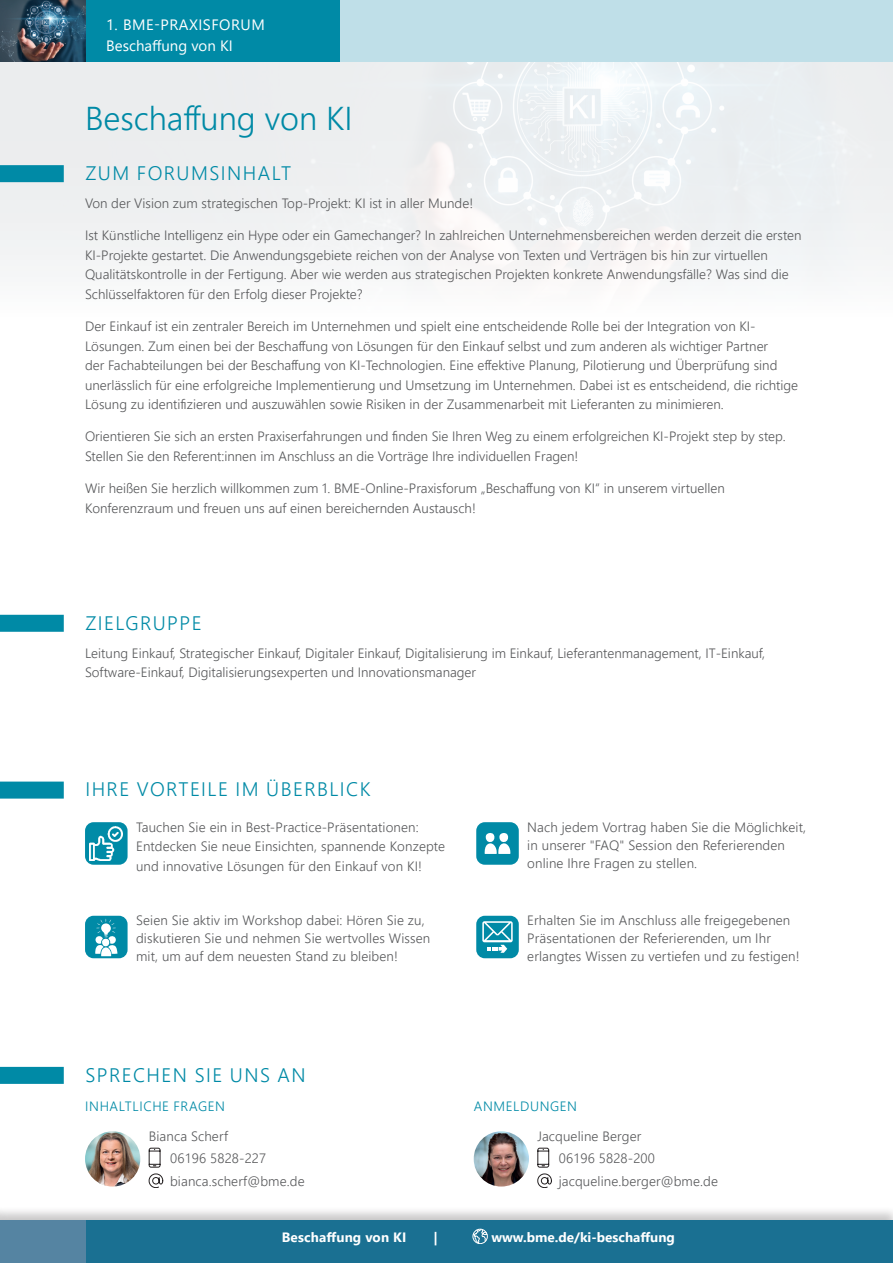
<style>
.page{position:relative;width:893px;height:1263px;background:#fff}
.page>*{position:absolute;margin:0;border:0;box-sizing:border-box;transform-origin:0 0}
.t1{font:300 33px "Segoe UI";color:#008aa6}
.t2{font:300 19.5px "Segoe UI";letter-spacing:.075em;color:#008aa6}
.t3{font:15px/21px "Segoe UI";letter-spacing:.035em;color:#fff}
.t4{font:300 13.5px/19.5px "Segoe UI";color:#57585a}
.t5{font:700 13.5px "Segoe UI";color:#fff}
.t6{font:300 13.5px "Segoe UI";letter-spacing:.045em;color:#008aa6}
</style>
<div class="page">
<div style="left:0;top:165px;width:64px;height:17px;background:#008aa6"></div>
<div style="left:0;top:1206px;width:893px;height:57px;background:#231f20;opacity:.25"></div>
<div style="left:0;top:1220px;width:893px;height:43px;background:#1a7092"></div>
<div style="left:0;top:1220px;width:85px;height:43px;background:#5584a2"></div>
<div style="left:85px;top:0;width:255px;height:62px;background:#008aa6"></div>
<div style="left:340px;top:0;width:553px;height:62px;background:#bfdfe8"></div>
<div style="left:85px;top:822px;width:43px;height:43px;background:#008aa6;border-radius:9px"></div>
<img style="left:90px;top:827px;width:33px;height:33px">
<div style="left:476px;top:822px;width:43px;height:43px;background:#008aa6;border-radius:9px"></div>
<svg style="left:484px;top:833px;width:27px;height:21px"></svg>
<div style="left:85px;top:916px;width:43px;height:42px;background:#008aa6;border-radius:9px"></div>
<svg style="left:95px;top:918px;width:22px;height:38px"></svg>
<div style="left:476px;top:916px;width:43px;height:42px;background:#008aa6;border-radius:9px"></div>
<svg style="left:482px;top:921px;width:31px;height:32px"></svg>
<div style="left:0;top:781px;width:64px;height:17px;background:#008aa6"></div>
<div style="left:0;top:615px;width:64px;height:17px;background:#008aa6"></div>
<div style="left:0;top:1067px;width:64px;height:17px;background:#008aa6"></div>
<svg style="left:149px;top:1148px;width:11px;height:19px"></svg>
<svg style="left:149px;top:1174px;width:14px;height:14px"></svg>
<img style="left:85px;top:1131px;width:55px;height:55px;border-radius:28px">
<svg style="left:537px;top:1148px;width:12px;height:19px"></svg>
<svg style="left:537px;top:1174px;width:15px;height:14px"></svg>
<img style="left:474px;top:1131px;width:55px;height:55px;border-radius:28px">
<img style="left:0;top:0;width:85px;height:62px">
<svg style="left:473px;top:1229px;width:15px;height:15px"></svg>
<div style="left:473px;top:1229px;width:15px;height:15px;border:1px solid #fff;border-radius:50%"></div>
<p class="t3" style="left:106px;top:13px;width:160px">1. BME-PRAXISFORUM<br>Beschaffung von KI</p>
<h1 class="t1" style="left:85px;top:87px;width:269px">Beschaffung von KI</h1>
<h2 class="t2" style="left:85px;top:155px;width:207px">ZUM FORUMSINHALT</h2>
<p class="t4" style="left:85px;top:192px;width:390px">Von der Vision zum strategischen Top-Projekt: KI ist in aller Munde!</p>
<p class="t4" style="left:85px;top:224px;width:718px">Ist Künstliche Intelligenz ein Hype oder ein Gamechanger? In zahlreichen Unternehmensbereichen werden derzeit die ersten KI-Projekte gestartet. Die Anwendungsgebiete reichen von der Analyse von Texten und Verträgen bis hin zur virtuellen Qualitätskontrolle in der Fertigung. Aber wie werden aus strategischen Projekten konkrete Anwendungsfälle? Was sind die Schlüsselfaktoren für den Erfolg dieser Projekte?</p>
<p class="t4" style="left:85px;top:315px;width:715px">Der Einkauf ist ein zentraler Bereich im Unternehmen und spielt eine entscheidende Rolle bei der Integration von KI-Lösungen. Zum einen bei der Beschaffung von Lösungen für den Einkauf selbst und zum anderen als wichtiger Partner<br>der Fachabteilungen bei der Beschaffung von KI-Technologien. Eine effektive Planung, Pilotierung und Überprüfung sind unerlässlich für eine erfolgreiche Implementierung und Umsetzung im Unternehmen. Dabei ist es entscheidend, die richtige Lösung zu identifizieren und auszuwählen sowie Risiken in der Zusammenarbeit mit Lieferanten zu minimieren.</p>
<p class="t4" style="left:85px;top:425px;width:702px">Orientieren Sie sich an ersten Praxiserfahrungen und finden Sie Ihren Weg zu einem erfolgreichen KI-Projekt step by step.<br>Stellen Sie den Referent:innen im Anschluss an die Vorträge Ihre individuellen Fragen!</p>
<p class="t4" style="left:85px;top:477px;width:641px">Wir heißen Sie herzlich willkommen zum 1. BME-Online-Praxisforum „Beschaffung von KI“ in unserem virtuellen<br>Konferenzraum und freuen uns auf einen bereichernden Austausch!</p>
<h2 class="t2" style="left:85px;top:604px;width:118px">ZIELGRUPPE</h2>
<p class="t4" style="left:85px;top:642px;width:681px">Leitung Einkauf, Strategischer Einkauf, Digitaler Einkauf, Digitalisierung im Einkauf, Lieferantenmanagement, IT-Einkauf,<br>Software-Einkauf, Digitalisierungsexperten und Innovationsmanager</p>
<h2 class="t2" style="left:85px;top:771px;width:287px">IHRE VORTEILE IM ÜBERBLICK</h2>
<p class="t4" style="left:136px;top:816px;width:311px">Tauchen Sie ein in Best-Practice-Präsentationen:<br>Entdecken Sie neue Einsichten, spannende Konzepte und innovative Lösungen für den Einkauf von KI!</p>
<p class="t4" style="left:527px;top:816px;width:280px;line-height:18px">Nach jedem Vortrag haben Sie die Möglichkeit, in unserer "FAQ" Session den Referierenden online Ihre Fragen zu stellen.</p>
<p class="t4" style="left:136px;top:910px;width:296px;line-height:18px">Seien Sie aktiv im Workshop dabei: Hören Sie zu, diskutieren Sie und nehmen Sie wertvolles Wissen mit, um auf dem neuesten Stand zu bleiben!</p>
<p class="t4" style="left:527px;top:910px;width:274px;line-height:18px">Erhalten Sie im Anschluss alle freigegebenen<br>Präsentationen der Referierenden, um Ihr erlangtes Wissen zu vertiefen und zu festigen!</p>
<h2 class="t2" style="left:85px;top:1056px;width:222px">SPRECHEN SIE UNS AN</h2>
<p class="t6" style="left:85px;top:1094px;width:141px">INHALTLICHE FRAGEN</p>
<p class="t4" style="left:170px;top:1123px;width:136px;line-height:22.5px;text-indent:-21px">Bianca Scherf<br>06196 5828-227 bianca.scherf@bme.de</p>
<p class="t6" style="left:474px;top:1094px;width:105px">ANMELDUNGEN</p>
<p class="t4" style="left:559px;top:1123px;width:161px;line-height:22.5px;text-indent:-21px">Jacqueline Berger<br>06196 5828-200 jacqueline.berger@bme.de</p>
<p class="t5" style="left:282px;top:1224px;width:126px">Beschaffung von KI</p>
<p class="t5" style="left:434px;top:1224px;width:6px">|</p>
<p class="t5" style="left:491px;top:1224px;width:185px">www.bme.de/ki-beschaffung</p>
</div>
